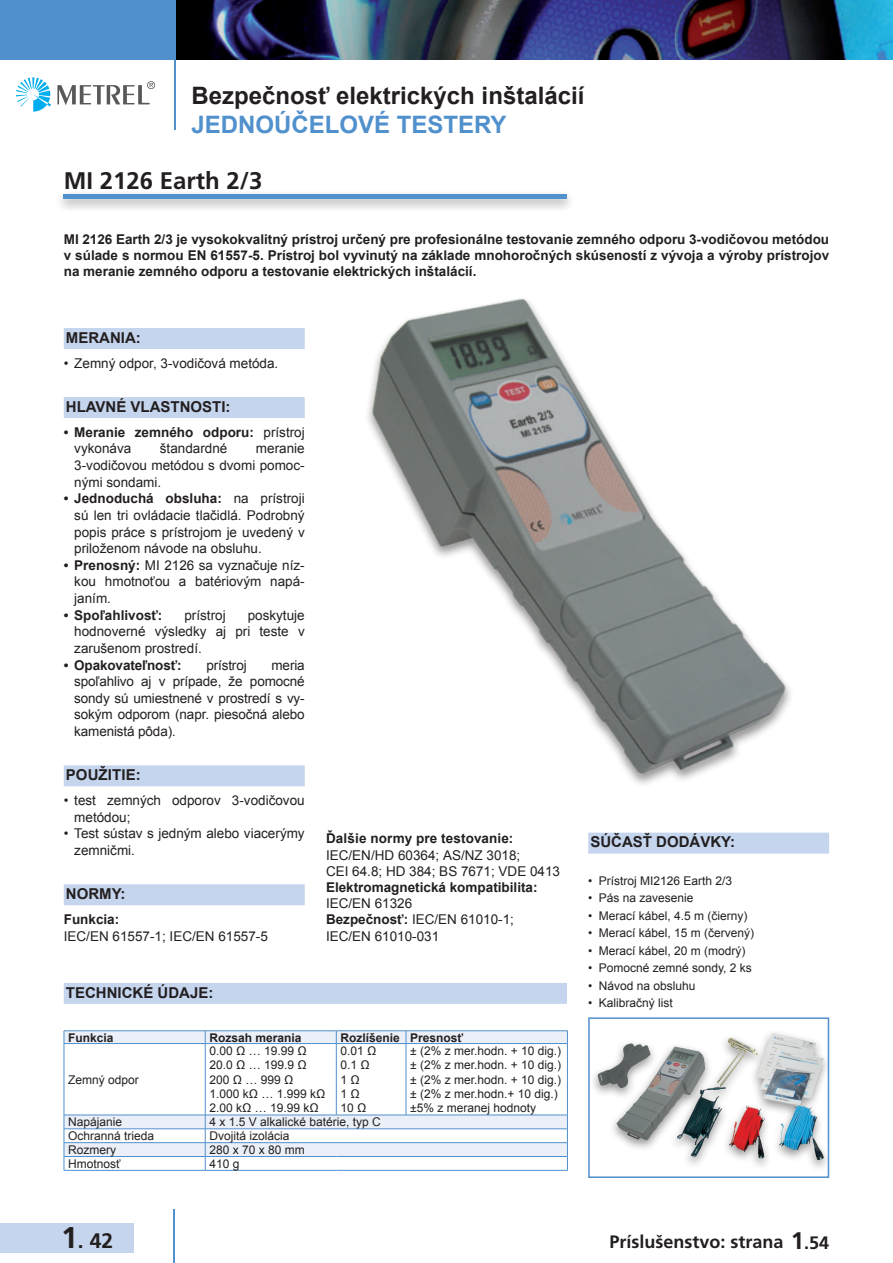
<style>
.page{position:relative;width:893px;height:1263px;background:#fff}
.page>*{position:absolute;margin:0;border:0;box-sizing:border-box;transform-origin:0 0}
.t1{font:700 24px "Frutiger PC";color:#231f20}
.t2{font:700 24px "Arial";color:#231f20}
.t3{font:700 24px "Arial";color:#5090cc}
.t4{font:700 21px "Frutiger PC";color:#231f20}
.t5{font:700 18px "Frutiger PC";color:#231f20}
.t6{font:700 15px "Arial";color:#231f20}
.t7{font:13.5px/16.6px "Arial";color:#231f20;text-align:justify}
.t8{font:700 13.5px/16.2px "Arial";color:#231f20;text-align:justify}
.t9{font:12px/14.4px "Arial";color:#231f20}
.t10{font:700 12px "Arial";color:#231f20}
.s1{font-weight:400}
.s2{font-weight:700}
.s3{font-size:30px}
.s4{font-size:24px}
</style>
<div class="page">
<img style="left:175px;top:0;width:718px;height:60px">
<div style="left:0;top:1223px;width:134px;height:30px;background:#c5d5ed"></div>
<svg style="left:16px;top:77px;width:35px;height:35px"></svg>
<svg style="left:57px;top:81px;width:98px;height:24px"></svg>
<hr style="left:173px;top:1209px;width:1px;height:54px;background:#5090cc">
<div style="left:0;top:0;width:175px;height:60px;background:#5090cc"></div>
<hr style="left:174px;top:32px;width:1px;height:98px;background:#5090cc">
<div style="left:55px;top:190px;width:521px;height:22px;background:#231f20;opacity:.5"></div>
<hr style="left:64px;top:195px;width:503px;height:4px;background:#5090cc">
<img style="left:288px;top:298px;width:503px;height:489px">
<div style="left:64px;top:983px;width:503px;height:21px;background:#c5d5ed"></div>
<img style="left:593px;top:1033px;width:233px;height:133px">
<div style="left:588px;top:1017px;width:241px;height:161px;border:2px solid #5090cc"></div>
<div style="left:64px;top:328px;width:241px;height:21px;background:#c5d5ed"></div>
<div style="left:64px;top:397px;width:241px;height:21px;background:#c5d5ed"></div>
<div style="left:64px;top:765px;width:241px;height:21px;background:#c5d5ed"></div>
<div style="left:64px;top:884px;width:241px;height:21px;background:#c5d5ed"></div>
<div style="left:588px;top:833px;width:241px;height:21px;background:#c5d5ed"></div>
<hr style="left:64px;top:1044px;width:1px;height:71px;background:#5090cc">
<hr style="left:205px;top:1044px;width:1px;height:71px;background:#5090cc">
<hr style="left:336px;top:1044px;width:1px;height:71px;background:#5090cc">
<hr style="left:406px;top:1044px;width:1px;height:71px;background:#5090cc">
<hr style="left:567px;top:1044px;width:1px;height:71px;background:#5090cc">
<svg style="left:64px;top:1115px;width:504px;height:55px"></svg>
<hr style="left:64px;top:1170px;width:141px;height:1px;background:#5090cc">
<hr style="left:205px;top:1170px;width:131px;height:1px;background:#5090cc">
<hr style="left:336px;top:1170px;width:70px;height:1px;background:#5090cc">
<hr style="left:406px;top:1170px;width:162px;height:1px;background:#5090cc">
<hr style="left:64px;top:1030px;width:141px;height:1px;background:#5090cc">
<hr style="left:205px;top:1030px;width:131px;height:1px;background:#5090cc">
<hr style="left:336px;top:1030px;width:70px;height:1px;background:#5090cc">
<hr style="left:406px;top:1030px;width:162px;height:1px;background:#5090cc">
<svg style="left:64px;top:1031px;width:504px;height:12px;background:#e5ecf6"></svg>
<hr style="left:64px;top:1043px;width:141px;height:1px;background:#5090cc">
<hr style="left:205px;top:1043px;width:131px;height:1px;background:#5090cc">
<hr style="left:336px;top:1043px;width:70px;height:1px;background:#5090cc">
<hr style="left:406px;top:1043px;width:162px;height:1px;background:#5090cc">
<h1 class="t1" style="left:191px;top:81px;width:314px">El ctrical Installation Safety</h1>
<h1 class="t2" style="left:191px;top:79px;width:394px">Bezpečnosť elektrických inštalácií</h1>
<h1 class="t3" style="left:191px;top:108px;width:317px">JEDNOÚČELOVÉ TESTERY</h1>
<h1 class="t1" style="left:64px;top:166px;width:200px">MI 2126 Earth 2/3</h1>
<p class="t8" style="left:64px;top:231px;width:767px">MI 2126 Earth 2/3 je vysokokvalitný prístroj určený pre profesionálne testovanie zemného odporu 3-vodičovou metódou v súlade s normou EN 61557-5. Prístroj bol vyvinutý na základe mnohoročných skúseností z vývoja a výroby prístrojov na meranie zemného odporu a testovanie elektrických inštalácií.</p>
<p class="t6" style="left:66px;top:327px;width:76px">MERANIA:</p>
<p class="t7" style="left:64px;top:355px;width:216px">• Zemný odpor, 3-vodičová metóda.</p>
<p class="t6" style="left:66px;top:396px;width:166px">HLAVNÉ VLASTNOSTI:</p>
<p class="t8" style="left:74px;top:424px;width:232px;line-height:16.6px;text-indent:-11px">• Meranie zemného odporu: <span class="s1">prístroj vykonáva</span></p>
<p class="t7" style="left:160px;top:440px;width:69px">štandardné</p>
<p class="t7" style="left:74px;top:440px;width:232px;text-indent:182px">meranie 3-vodičovou metódou s dvomi pomoc&shy;nými sondami.</p>
<p class="t7" style="left:74px;top:490px;width:232px;text-indent:-11px"><span class="s2">• Jednoduchá obsluha:</span> na prístroji sú len tri ovládacie tlačidlá. Podrobný popis práce s prístrojom je uvedený v priloženom návode na obsluhu.</p>
<p class="t7" style="left:74px;top:557px;width:232px;text-indent:-11px"><span class="s2">• Prenosný:</span> MI 2126 sa vyznačuje níz&shy;kou hmotnoťou a batériovým napá&shy;janím.</p>
<p class="t8" style="left:64px;top:607px;width:100px">• Spoľahlivosť:</p>
<p class="t7" style="left:184px;top:607px;width:43px">prístroj</p>
<p class="t7" style="left:74px;top:607px;width:232px;text-indent:173px">poskytuje hodnoverné výsledky aj pri teste v zarušenom prostredí.</p>
<p class="t8" style="left:64px;top:657px;width:119px">• Opakovateľnosť:</p>
<p class="t7" style="left:206px;top:656px;width:42px">prístroj</p>
<p class="t7" style="left:74px;top:656px;width:232px;text-indent:197px">meria spoľahlivo aj v prípade, že pomocné sondy sú umiestnené v prostredí s vy&shy;sokým odporom (napr. piesočná alebo kamenistá pôda).</p>
<p class="t6" style="left:66px;top:765px;width:76px">POUŽITIE:</p>
<p class="t7" style="left:74px;top:792px;width:232px;text-indent:-11px">• test zemných odporov 3-vodičovou metódou;</p>
<p class="t7" style="left:74px;top:825px;width:232px;text-indent:-11px">• Test sústav s jedným alebo viacerýmy zemničmi.</p>
<p class="t6" style="left:66px;top:884px;width:61px">NORMY:</p>
<p class="t8" style="left:64px;top:911px;width:57px">Funkcia:</p>
<p class="t7" style="left:64px;top:928px;width:206px">IEC/EN 61557-1; IEC/EN 61557-5</p>
<p class="t6" style="left:66px;top:982px;width:149px">TECHNICKÉ ÚDAJE:</p>
<p class="t8" style="left:326px;top:831px;width:189px">Ďalšie normy pre testovanie:</p>
<p class="t7" style="left:326px;top:847px;width:236px;line-height:16.2px">IEC/EN/HD 60364; AS/NZ 3018;<br>CEI 64.8; HD 384; BS 7671; VDE 0413</p>
<p class="t8" style="left:326px;top:880px;width:213px">Elektromagnetická kompatibilita:</p>
<p class="t7" style="left:326px;top:895px;width:190px;line-height:16.2px;text-align:left">IEC/EN 61326<br><span class="s2">Bezpečnosť:</span> IEC/EN 61010-1;<br>IEC/EN 61010-031</p>
<p class="t10" style="left:68px;top:1029px;width:47px">Funkcia</p>
<p class="t10" style="left:209px;top:1029px;width:94px">Rozsah merania</p>
<p class="t10" style="left:341px;top:1029px;width:124px">Rozlíšenie Presnosť</p>
<p class="t9" style="left:68px;top:1072px;width:72px">Zemný odpor</p>
<p class="t9" style="left:209px;top:1043px;width:117px">0.00 Ω … 19.99 Ω<br>20.0 Ω … 199.9 Ω<br>200 Ω … 999 Ω<br>1.000 kΩ … 1.999 kΩ<br>2.00 kΩ … 19.99 kΩ</p>
<p class="t9" style="left:341px;top:1043px;width:37px">0.01 Ω<br>0.1 Ω<br>1 Ω<br>1 Ω<br>10 Ω</p>
<p class="t9" style="left:410px;top:1043px;width:152px">± (2% z mer.hodn. + 10 dig.) ± (2% z mer.hodn. + 10 dig.) ± (2% z mer.hodn. + 10 dig.) ± (2% z mer.hodn.+ 10 dig.) ±5% z meranej hodnoty</p>
<p class="t9" style="left:68px;top:1115px;width:56px">Napájanie</p>
<p class="t9" style="left:209px;top:1115px;width:173px">4 x 1.5 V alkalické batérie, typ C</p>
<p class="t9" style="left:68px;top:1129px;width:88px">Ochranná trieda</p>
<p class="t9" style="left:209px;top:1129px;width:82px">Dvojitá izolácia</p>
<p class="t9" style="left:68px;top:1143px;width:49px">Rozmery</p>
<p class="t9" style="left:209px;top:1143px;width:97px">280 x 70 x 80 mm</p>
<p class="t9" style="left:68px;top:1156px;width:54px">Hmotnosť</p>
<p class="t9" style="left:209px;top:1156px;width:32px">410 g</p>
<p class="t6" style="left:590px;top:832px;width:146px">SÚČASŤ DODÁVKY:</p>
<p class="t9" style="left:588px;top:873px;width:145px">• Prístroj MI2126 Earth 2/3</p>
<p class="t9" style="left:588px;top:891px;width:107px">• Pás na zavesenie</p>
<p class="t9" style="left:588px;top:908px;width:161px">• Merací kábel, 4.5 m (čierny)</p>
<p class="t9" style="left:588px;top:926px;width:167px">• Merací kábel, 15 m (červený)</p>
<p class="t9" style="left:588px;top:943px;width:159px">• Merací kábel, 20 m (modrý)</p>
<p class="t9" style="left:588px;top:961px;width:165px">• Pomocné zemné sondy, 2 ks</p>
<p class="t9" style="left:588px;top:978px;width:109px">• Návod na obsluhu</p>
<p class="t9" style="left:588px;top:996px;width:86px">• Kalibračný list</p>
<h2 class="t4" style="left:61px;top:1228px;width:53px"><span class="s3">1</span>. 42</h2>
<h3 class="t5" style="left:638px;top:1232px;width:193px">Acces ories: page <span class="s4">1</span>.54</h3>
<h3 class="t5" style="left:609px;top:1231px;width:176px">Príslušenstvo: strana</h3>
</div>
